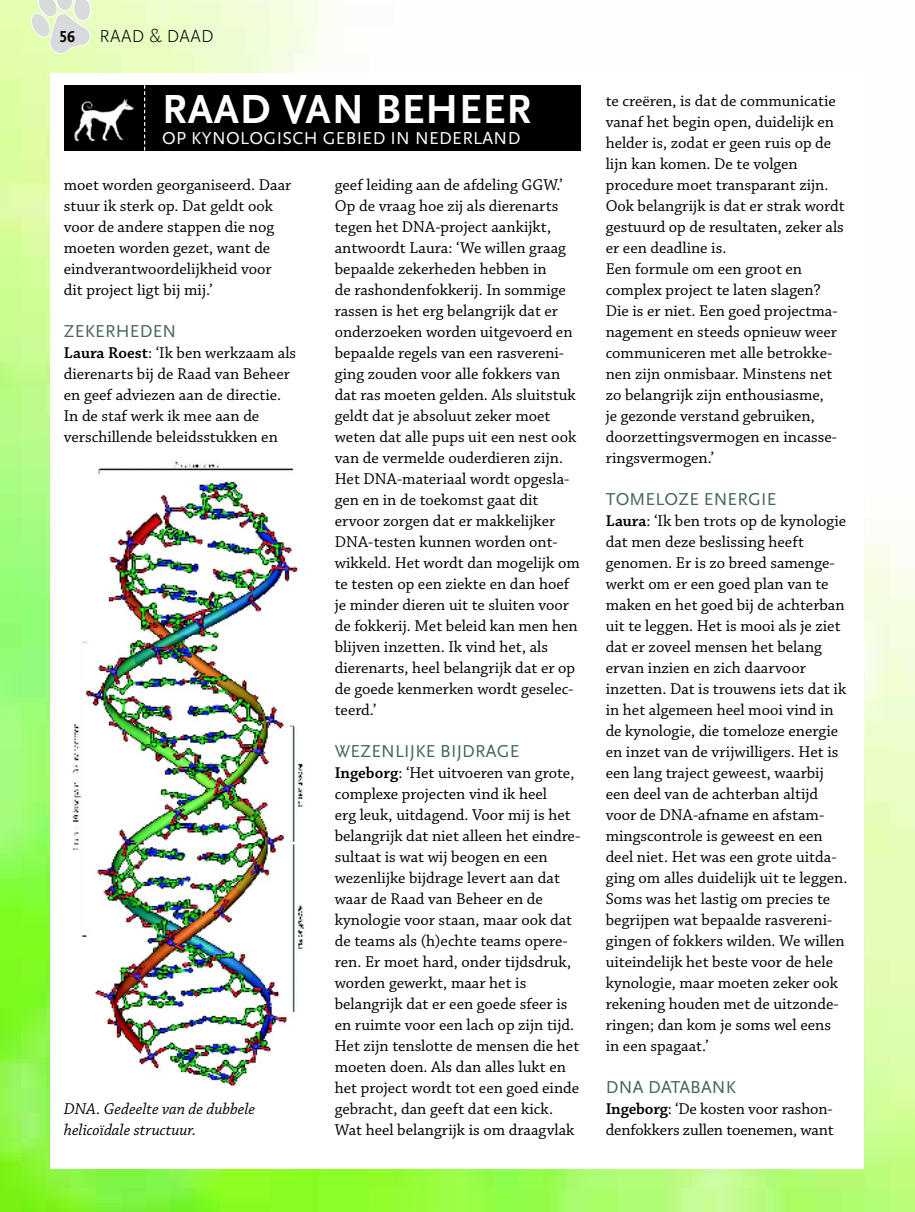
<style>
.page{position:relative;width:915px;height:1212px;background:#fff}
.page>*{position:absolute;margin:0;border:0;box-sizing:border-box;transform-origin:0 0}
.t1{font:700 42.45px "Scala Sans Pro";letter-spacing:.02em;color:#fff}
.t2{font:18px "Scala Sans Pro";letter-spacing:.01em;color:#446557}
.t3{font:18px "Scala Sans Pro";letter-spacing:.02em;color:#fff}
.t4{font:300 18px "Scala Sans Pro";color:#000}
.t5{font:16.5px/21px "Chaparral Pro";color:#000}
.t6{font:italic 16.5px/21px "Chaparral Pro";color:#000}
.t7{font:700 16.5px "Scala Sans Pro";color:#000;scale:.95 1}
.s1{font-weight:600}
</style>
<div class="page">
<img style="left:0;top:0;width:914px;height:1212px">
<div style="left:50px;top:73px;width:813px;height:1095px;background:#fff"></div>
<svg style="left:31px;top:0;width:60px;height:55px;background:#e0e9d1"></svg>
<div style="left:64px;top:85px;width:516px;height:65px;background:#000"></div>
<svg style="left:144px;top:85px;width:1px;height:65px"></svg>
<img style="left:74px;top:98px;width:60px;height:44px">
<img style="left:72px;top:461px;width:232px;height:626px">
<p class="t7" style="left:59px;top:27px;width:18px">56</p>
<p class="t4" style="left:99px;top:26px;width:80px">RAAD &amp; daad</p>
<h1 class="t1" style="left:162px;top:84px;width:360px">RAAD VAN BEHEER</h1>
<p class="t3" style="left:162px;top:127px;width:360px">OP KYNOLOGISCH GEBIED IN NEDERLAND</p>
<p class="t5" style="left:64px;top:174px;width:229px">moet worden georganiseerd. Daar stuur ik sterk op. Dat geldt ook voor de andere stappen die nog moeten worden gezet, want de eindverantwoordelijkheid voor dit project ligt bij mij.’</p>
<p class="t2" style="left:64px;top:320px;width:23px">ZEKERHEDEN</p>
<p class="t5" style="left:64px;top:342px;width:234px"><span class="s1">Laura Roest</span>: ‘Ik ben werkzaam als dierenarts bij de Raad van Beheer en geef adviezen aan de directie.<br>In de staf werk ik mee aan de verschillende beleidsstukken en</p>
<p class="t5" style="left:334px;top:174px;width:246px">geef leiding aan de afdeling GGW.’<br>Op de vraag hoe zij als dierenarts tegen het DNA-project aankijkt, antwoordt Laura: ‘We willen graag bepaalde zekerheden hebben in<br>de rashondenfokkerij. In sommige rassen is het erg belangrijk dat er onderzoeken worden uitgevoerd en bepaalde regels van een rasvereni&shy;ging zouden voor alle fokkers van dat ras moeten gelden. Als sluitstuk geldt dat je absoluut zeker moet weten dat alle pups uit een nest ook van de vermelde ouderdieren zijn.<br>Het DNA-materiaal wordt opgesla&shy;gen en in de toekomst gaat dit ervoor zorgen dat er makkelijker<br>DNA-testen kunnen worden ont&shy;wikkeld. Het wordt dan mogelijk om te testen op een ziekte en dan hoef je minder dieren uit te sluiten voor de fokkerij. Met beleid kan men hen blijven inzetten. Ik vind het, als dierenarts, heel belangrijk dat er op de goede kenmerken wordt geselec&shy;teerd.’</p>
<p class="t2" style="left:335px;top:740px;width:47px">WEZENLI</p>
<p class="t2" style="left:409px;top:740px;width:65px">JKE BIJDRAGE</p>
<p class="t5" style="left:334px;top:762px;width:247px"><span class="s1">Ingeborg</span>: ‘Het uitvoeren van grote, complexe projecten vind ik heel<br>erg leuk, uitdagend. Voor mij is het belangrijk dat niet alleen het eindre&shy;sultaat is wat wij beogen en een wezenlijke bijdrage levert aan dat waar de Raad van Beheer en de kynologie voor staan, maar ook dat de teams als (h)echte teams opere&shy;ren. Er moet hard, onder tijdsdruk, worden gewerkt, maar het is belangrijk dat er een goede sfeer is en ruimte voor een lach op zijn tijd.<br>Het zijn tenslotte de mensen die het moeten doen. Als dan alles lukt en het project wordt tot een goed einde gebracht, dan geeft dat een kick.<br>Wat heel belangrijk is om draagvlak</p>
<p class="t6" style="left:64px;top:1098px;width:193px">DNA. Gedeelte van de dubbele helicoïdale structuur.</p>
<p class="t5" style="left:605px;top:91px;width:240px">te creëren, is dat de communicatie vanaf het begin open, duidelijk en helder is, zodat er geen ruis op de lijn kan komen. De te volgen procedure moet transparant zijn.<br>Ook belangrijk is dat er strak wordt gestuurd op de resultaten, zeker als er een deadline is.<br>Een formule om een groot en complex project te laten slagen?<br>Die is er niet. Een goed projectma&shy;nagement en steeds opnieuw weer communiceren met alle betrokke&shy;nen zijn onmisbaar. Minstens net zo belangrijk zijn enthousiasme,<br>je gezonde verstand gebruiken, doorzettingsvermogen en incasse&shy;ringsvermogen.’</p>
<p class="t2" style="left:605px;top:488px;width:109px">TOMELOZE ENERGIE</p>
<p class="t5" style="left:605px;top:510px;width:243px"><span class="s1">Laura</span>: ‘Ik ben trots op de kynologie dat men deze beslissing heeft genomen. Er is zo breed samenge&shy;werkt om er een goed plan van te maken en het goed bij de achterban uit te leggen. Het is mooi als je ziet dat er zoveel mensen het belang ervan inzien en zich daarvoor inzetten. Dat is trouwens iets dat ik in het algemeen heel mooi vind in de kynologie, die tomeloze energie en inzet van de vrijwilligers. Het is een lang traject geweest, waarbij een deel van de achterban altijd voor de DNA-afname en afstam&shy;mingscontrole is geweest en een deel niet. Het was een grote uitda&shy;ging om alles duidelijk uit te leggen.<br>Soms was het lastig om precies te begrijpen wat bepaalde rasvereni&shy;gingen of fokkers wilden. We willen uiteindelijk het beste voor de hele kynologie, maar moeten zeker ook rekening houden met de uitzonde&shy;ringen; dan kom je soms wel eens in een spagaat.’</p>
<p class="t2" style="left:605px;top:1076px;width:13px">DNA</p>
<p class="t2" style="left:647px;top:1076px;width:12px">DATABANK</p>
<p class="t5" style="left:605px;top:1098px;width:229px"><span class="s1">Ingeborg</span>: ‘De kosten voor rashon&shy;denfokkers zullen toenemen, want</p>
</div>
